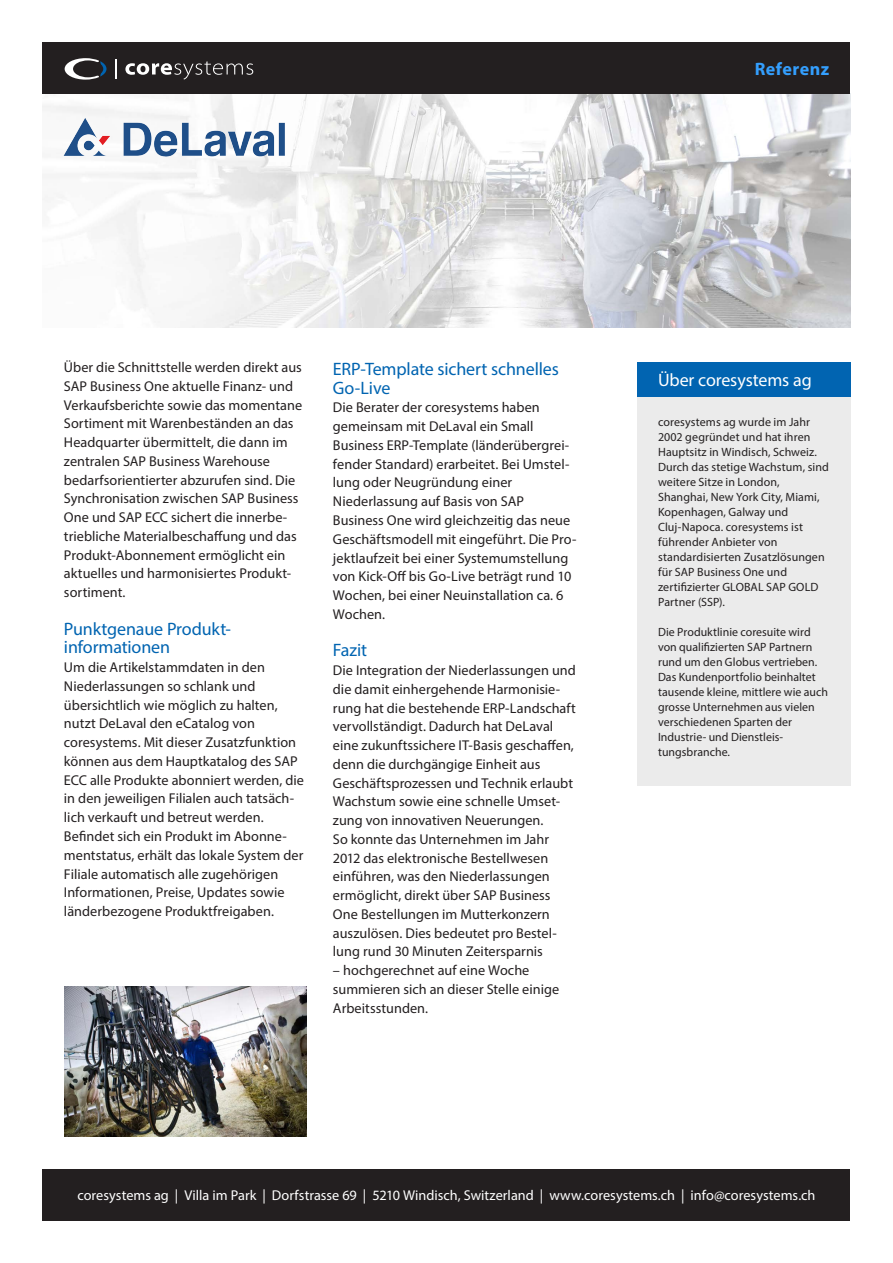
<style>
.page{position:relative;width:893px;height:1263px;background:#fff}
.page>*{position:absolute;margin:0;border:0;box-sizing:border-box;transform-origin:0 0}
.Neuer_Grundtext_9pt{font:18px/18.8px "Myriad Pro";letter-spacing:-.01em;color:#0164b1}
.t1{font:18px "Myriad Pro";letter-spacing:-.01em;color:#fff}
.Titel_blau{font:700 18px "Myriad Pro";letter-spacing:.025em;color:#349ffe}
.Neuer_Grundtext_9pt-2{font:14.25px/18.8px "Myriad Pro";color:#231f20}
.t2{font:14.25px "Myriad Pro";color:#fff}
.Neuer_Grundtext_8pt{font:12px/15px "Myriad Pro";letter-spacing:.005em;color:#231f20}
</style>
<div class="page">
<div style="left:43px;top:1169px;width:807px;height:51px;background:#231f20"></div>
<img style="left:43px;top:94px;width:807px;height:233px">
<img style="left:64px;top:113px;width:226px;height:48px">
<div style="left:43px;top:43px;width:807px;height:51px;background:#231f20"></div>
<svg style="left:125px;top:61px;width:128px;height:19px"></svg>
<svg style="left:116px;top:59px;width:1px;height:20px"></svg>
<svg style="left:65px;top:58px;width:42px;height:22px"></svg>
<div style="left:637px;top:372px;width:213px;height:414px;background:#ebebeb"></div>
<div style="left:637px;top:362px;width:213px;height:34px;background:#0164b1"></div>
<img style="left:65px;top:986px;width:242px;height:150px">
<p class="Titel_blau" style="left:755px;top:57px;width:76px">Referenz</p>
<p class="Neuer_Grundtext_9pt-2" style="left:64px;top:358px;width:240px">Über die Schnittstelle werden direkt aus SAP Business One aktuelle Finanz- und Verkaufsberichte sowie das momentane Sortiment mit Warenbeständen an das Headquarter übermittelt, die dann im zentralen SAP Business Warehouse bedarfsorientierter abzurufen sind. Die Synchronisation zwischen SAP Business One und SAP ECC sichert die innerbe&shy;triebliche Materialbeschaffung und das Produkt-Abonnement ermöglicht ein aktuelles und harmonisiertes Produkt&shy;sortiment.</p>
<p class="Neuer_Grundtext_9pt" style="left:64px;top:619px;width:169px">Punktgenaue Produkt-</p>
<p class="Neuer_Grundtext_9pt" style="left:64px;top:638px;width:108px">informationen</p>
<p class="Neuer_Grundtext_9pt-2" style="left:64px;top:658px;width:241px">Um die Artikelstammdaten in den Niederlassungen so schlank und übersichtlich wie möglich zu halten, nutzt DeLaval den eCatalog von coresystems. Mit dieser Zusatzfunktion können aus dem Hauptkatalog des SAP ECC alle Produkte abonniert werden, die in den jeweiligen Filialen auch tatsäch&shy;lich verkauft und betreut werden.<br>Befindet sich ein Produkt im Abonne&shy;mentstatus, erhält das lokale System der Filiale automatisch alle zugehörigen Informationen, Preise, Updates sowie länderbezogene Produktfreigaben.</p>
<p class="Neuer_Grundtext_9pt" style="left:333px;top:359px;width:227px">ERP-Template sichert schnelles<br>Go-Live</p>
<p class="Neuer_Grundtext_9pt-2" style="left:333px;top:398px;width:245px">Die Berater der coresystems haben gemeinsam mit DeLaval ein Small Business ERP-Template (länderübergrei&shy;fender Standard) erarbeitet. Bei Umstel&shy;lung oder Neugründung einer Niederlassung auf Basis von SAP Business One wird gleichzeitig das neue Geschäftsmodell mit eingeführt. Die Pro&shy;jektlaufzeit bei einer Systemumstellung von Kick-Off bis Go-Live beträgt rund 10<br>Wochen, bei einer Neuinstallation ca. 6<br>Wochen.</p>
<p class="Neuer_Grundtext_9pt" style="left:333px;top:640px;width:36px">Fazit</p>
<p class="Neuer_Grundtext_9pt-2" style="left:333px;top:661px;width:244px">Die Integration der Niederlassungen und die damit einhergehende Harmonisie&shy;rung hat die bestehende ERP-Landschaft vervollständigt. Dadurch hat DeLaval eine zukunftssichere IT-Basis geschaffen, denn die durchgängige Einheit aus Geschäftsprozessen und Technik erlaubt Wachstum sowie eine schnelle Umset&shy;zung von innovativen Neuerungen.</p>
<p class="Neuer_Grundtext_9pt-2" style="left:333px;top:829px;width:225px">So konnte das Unternehmen im Jahr 2012 das elektronische Bestellwesen einführen, was den Niederlassungen ermöglicht, direkt über SAP Business One Bestellungen im Mutterkonzern auszulösen. Dies bedeutet pro Bestel&shy;lung rund 30 Minuten Zeitersparnis</p>
<p class="Neuer_Grundtext_9pt-2" style="left:333px;top:961px;width:228px">– hochgerechnet auf eine Woche summieren sich an dieser Stelle einige<br>Arbeitsstunden.</p>
<p class="t1" style="left:658px;top:369px;width:155px">Über coresystems ag</p>
<p class="Neuer_Grundtext_8pt" style="left:658px;top:414px;width:172px">coresystems ag wurde im Jahr<br>2002 gegründet und hat ihren<br>Hauptsitz in Windisch, Schweiz.<br>Durch das stetige Wachstum, sind weitere Sitze in London,<br>Shanghai, New York City, Miami,<br>Kopenhagen, Galway und<br>Cluj-Napoca. coresystems ist führender Anbieter von standardisierten Zusatzlösungen für SAP Business One und zertifizierter GLOBAL SAP GOLD<br>Partner (SSP).</p>
<p class="Neuer_Grundtext_8pt" style="left:658px;top:624px;width:172px">Die Produktlinie coresuite wird von qualifizierten SAP Partnern rund um den Globus vertrieben.<br>Das Kundenportfolio beinhaltet tausende kleine, mittlere wie auch grosse Unternehmen aus vielen verschiedenen Sparten der<br>Industrie- und Dienstleis-</p>
<p class="Neuer_Grundtext_8pt" style="left:658px;top:744px;width:74px">tungsbranche.</p>
<p class="t2" style="left:77px;top:1187px;width:740px">coresystems ag | Villa im Park | Dorfstrasse 69 | 5210 Windisch, Switzerland | www.coresystems.ch | info@coresystems.ch</p>
</div>
